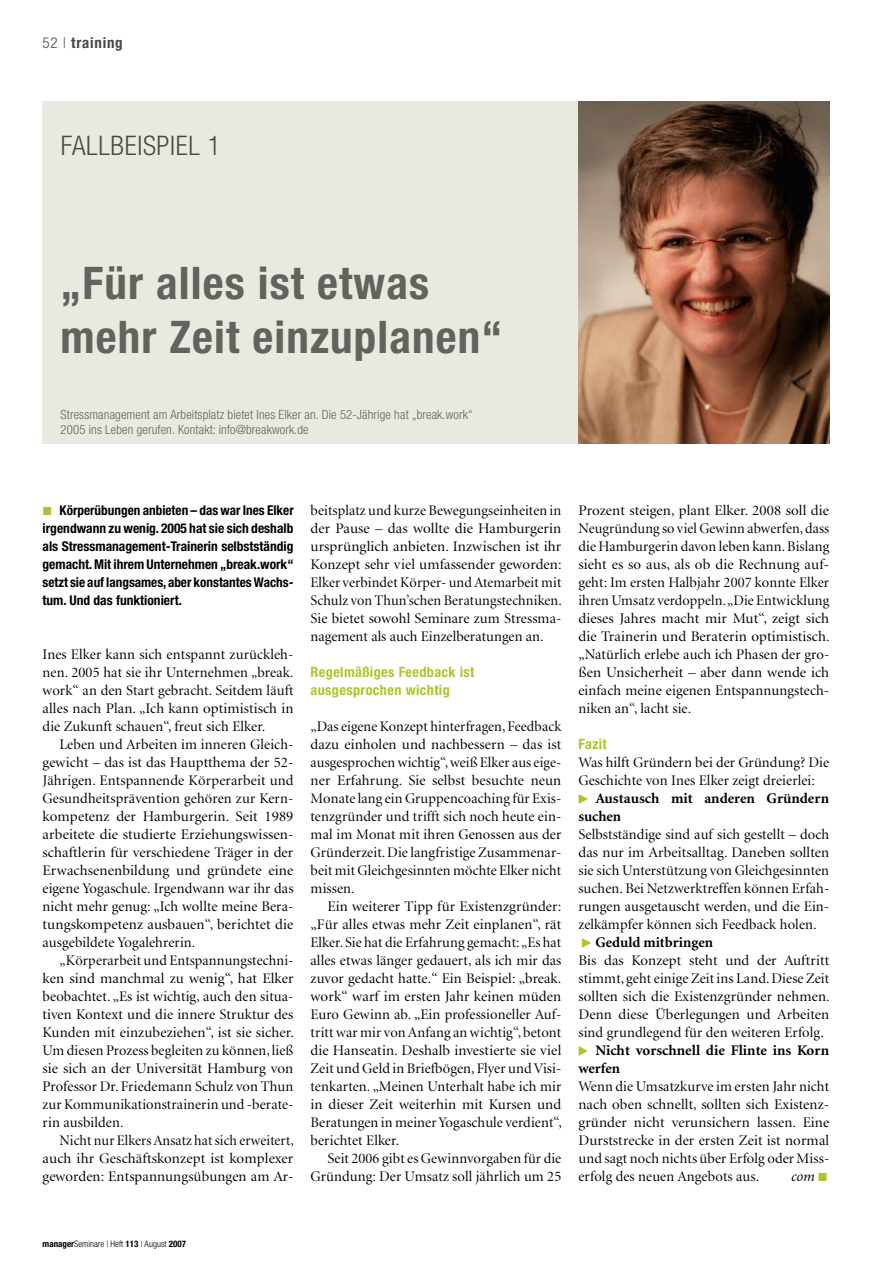
<style>
.page{position:relative;width:893px;height:1263px;background:#fff}
.page>*{position:absolute;margin:0;border:0;box-sizing:border-box;transform-origin:0 0}
._3_1_News_Head{font:700 condensed 45px/54px "Helvetica Neue LT";letter-spacing:.025em;color:#63625c}
._3_2_News_Stichzeile{font:300 condensed 27px "Helvetica Neue LT";letter-spacing:.025em;color:#484742}
.t1{font:700 condensed 15px "Helvetica Neue LT";letter-spacing:.05em;color:#484742}
._1_4_Fließ_Einzug{font:14.7px/18px "Minion Display";letter-spacing:.01em;color:#000;text-align:justify}
._1_4_Fließ{font:14.7px/18px "Minion Display";letter-spacing:.01em;color:#000;text-align:justify}
._1_4_Fließ-2{font:700 14.7px/18px "Minion";color:#000}
._1_4_Fließ-3{font:italic 14.7px "Minion";color:#000}
.Zwischentitel{font:700 condensed 14.25px/18px "Helvetica Neue LT";letter-spacing:.025em;color:#adc52d}
._1_4_Fließ-4{font:700 condensed 13.5px/18px "Helvetica Neue LT";color:#000;text-align:justify}
._1_7_1_BildLegende_Kasten{font:300 condensed 12.75px/15px "Helvetica Neue LT";letter-spacing:.01em;color:#63625c}
.t2{font:300 condensed 9px "Helvetica Neue LT";color:#000}
.s1{font-weight:300}
.s2{font-weight:700}
</style>
<div class="page">
<div style="left:43px;top:101px;width:535px;height:342px;background:#eae9e1"></div>
<img style="left:578px;top:101px;width:251px;height:342px">
<p class="t1" style="left:43px;top:34px;width:82px"><span class="s1">52 |</span> training</p>
<p class="_3_2_News_Stichzeile" style="left:61px;top:130px;width:162px">FALLBEISPIEL 1</p>
<p class="_3_1_News_Head" style="left:61px;top:255px;width:443px">„Für alles ist etwas mehr Zeit einzuplanen“</p>
<p class="_1_7_1_BildLegende_Kasten" style="left:61px;top:407px;width:413px">Stressmanagement am Arbeitsplatz bietet Ines Elker an. Die 52-Jährige hat „break.work“<br>2005 ins Leben gerufen. Kontakt: info@breakwork.de</p>
<p class="_1_4_Fließ-4" style="left:43px;top:501px;width:253px;text-indent:17px">Körperübungen anbieten – das war Ines Elker irgendwann zu wenig. 2005 hat sie sich deshalb als Stressmanagement-Trainerin selbstständig gemacht. Mit ihrem Unternehmen „break.work“ setzt sie auf langsames, aber konstantes Wachs&shy;tum. Und das funktioniert.</p>
<p class="_1_4_Fließ" style="left:43px;top:646px;width:252px">Ines Elker kann sich entspannt zurückleh&shy;nen. 2005 hat sie ihr Unternehmen „break. work“ an den Start gebracht. Seitdem läuft alles nach Plan. „Ich kann optimistisch in die Zukunft schauen“, freut sich Elker.</p>
<p class="_1_4_Fließ_Einzug" style="left:43px;top:736px;width:252px;text-indent:17px">Leben und Arbeiten im inneren Gleich&shy;gewicht – das ist das Hauptthema der 52- Jährigen. Entspannende Körperarbeit und Gesundheitsprävention gehören zur Kern&shy;kompetenz der Hamburgerin. Seit 1989 arbeitete die studierte Erziehungswissen&shy;schaftlerin für verschiedene Träger in der Erwachsenenbildung und gründete eine eigene Yogaschule. Irgendwann war ihr das nicht mehr genug: „Ich wollte meine Bera&shy;tungskompetenz ausbauen“, berichtet die ausgebildete Yogalehrerin.</p>
<p class="_1_4_Fließ_Einzug" style="left:43px;top:952px;width:253px;text-indent:17px">„Körperarbeit und Entspannungstechni&shy;ken sind manchmal zu wenig“, hat Elker beobachtet. „Es ist wichtig, auch den situa&shy;tiven Kontext und die innere Struktur des Kunden mit einzubeziehen“, ist sie sicher.<br>Um diesen Prozess begleiten zu können, ließ sie sich an der Universität Hamburg von Professor Dr. Friedemann Schulz von Thun zur Kommunikationstrainerin und -berate&shy;rin ausbilden.</p>
<p class="_1_4_Fließ_Einzug" style="left:43px;top:1132px;width:253px;text-indent:17px">Nicht nur Elkers Ansatz hat sich erweitert, auch ihr Geschäftskonzept ist komplexer geworden: Entspannungsübungen am Ar-</p>
<p class="_1_4_Fließ_Einzug" style="left:311px;top:502px;width:253px">beitsplatz und kurze Bewegungseinheiten in der Pause – das wollte die Hamburgerin ursprünglich anbieten. Inzwischen ist ihr Konzept sehr viel umfassender geworden:<br>Elker verbindet Körper- und Atemarbeit mit Schulz von Thun’schen Beratungstechniken.<br>Sie bietet sowohl Seminare zum Stressma&shy;nagement als auch Einzelberatungen an.</p>
<p class="Zwischentitel" style="left:311px;top:663px;width:165px">Regelmäßiges Feedback ist ausgesprochen wichtig</p>
<p class="_1_4_Fließ" style="left:311px;top:718px;width:252px">„Das eigene Konzept hinterfragen, Feedback dazu einholen und nachbessern – das ist ausgesprochen wichtig“, weiß Elker aus eige&shy;ner Erfahrung. Sie selbst besuchte neun Monate lang ein Gruppencoaching für Exis&shy;tenzgründer und trifft sich noch heute ein&shy;mal im Monat mit ihren Genossen aus der Gründerzeit. Die langfristige Zusammenar&shy;beit mit Gleichgesinnten möchte Elker nicht missen.</p>
<p class="_1_4_Fließ_Einzug" style="left:311px;top:898px;width:253px;text-indent:17px">Ein weiterer Tipp für Existenzgründer: „Für alles etwas mehr Zeit einplanen“, rät Elker. Sie hat die Erfahrung gemacht: „Es hat alles etwas länger gedauert, als ich mir das zuvor gedacht hatte.“ Ein Beispiel: „break. work“ warf im ersten Jahr keinen müden Euro Gewinn ab. „Ein professioneller Auf&shy;tritt war mir von Anfang an wichtig“, betont die Hanseatin. Deshalb investierte sie viel Zeit und Geld in Briefbögen, Flyer und Visi&shy;tenkarten. „Meinen Unterhalt habe ich mir in dieser Zeit weiterhin mit Kursen und Beratungen in meiner Yogaschule verdient“, berichtet Elker.</p>
<p class="_1_4_Fließ_Einzug" style="left:311px;top:1150px;width:252px;text-align:right">Seit 2006 gibt es Gewinnvorgaben für die<br>Gründung: Der Umsatz soll jährlich um 25</p>
<p class="_1_4_Fließ_Einzug" style="left:578px;top:502px;width:253px">Prozent steigen, plant Elker. 2008 soll die Neugründung so viel Gewinn abwerfen, dass die Hamburgerin davon leben kann. Bislang sieht es so aus, als ob die Rechnung auf&shy;geht: Im ersten Halbjahr 2007 konnte Elker ihren Umsatz verdoppeln. „Die Entwicklung dieses Jahres macht mir Mut“, zeigt sich die Trainerin und Beraterin optimistisch. „Natürlich erlebe auch ich Phasen der gro&shy;ßen Unsicherheit – aber dann wende ich einfach meine eigenen Entspannungstech&shy;niken an“, lacht sie.</p>
<p class="Zwischentitel" style="left:578px;top:735px;width:30px">Fazit</p>
<p class="_1_4_Fließ" style="left:578px;top:754px;width:252px">Was hilft Gründern bei der Gründung? Die<br>Geschichte von Ines Elker zeigt dreierlei:</p>
<p class="_1_4_Fließ-2" style="left:578px;top:790px;width:252px;text-indent:17px">Austausch mit anderen Gründern suchen</p>
<p class="_1_4_Fließ" style="left:578px;top:826px;width:252px">Selbstständige sind auf sich gestellt – doch das nur im Arbeitsalltag. Daneben sollten sie sich Unterstützung von Gleichgesinnten suchen. Bei Netzwerktreffen können Erfah&shy;rungen ausgetauscht werden, und die Ein&shy;zelkämpfer können sich Feedback holen.</p>
<p class="_1_4_Fließ-2" style="left:595px;top:934px;width:119px">Geduld mitbringen</p>
<p class="_1_4_Fließ" style="left:578px;top:952px;width:253px">Bis das Konzept steht und der Auftritt stimmt, geht einige Zeit ins Land. Diese Zeit sollten sich die Existenzgründer nehmen.<br>Denn diese Überlegungen und Arbeiten sind grundlegend für den weiteren Erfolg.</p>
<p class="_1_4_Fließ-2" style="left:578px;top:1042px;width:252px;text-indent:17px">Nicht vorschnell die Flinte ins Korn werfen</p>
<p class="_1_4_Fließ" style="left:578px;top:1078px;width:252px">Wenn die Umsatzkurve im ersten Jahr nicht nach oben schnellt, sollten sich Existenz&shy;gründer nicht verunsichern lassen. Eine Durststrecke in der ersten Zeit ist normal und sagt noch nichts über Erfolg oder Miss&shy;erfolg des neuen Angebots aus.</p>
<p class="_1_4_Fließ-3" style="left:791px;top:1169px;width:25px">com</p>
<p class="t2" style="left:43px;top:1238px;width:145px"><span class="s2">manager</span>Seminare | Heft <span class="s2">113</span> | August <span class="s2">2007</span></p>
</div>
